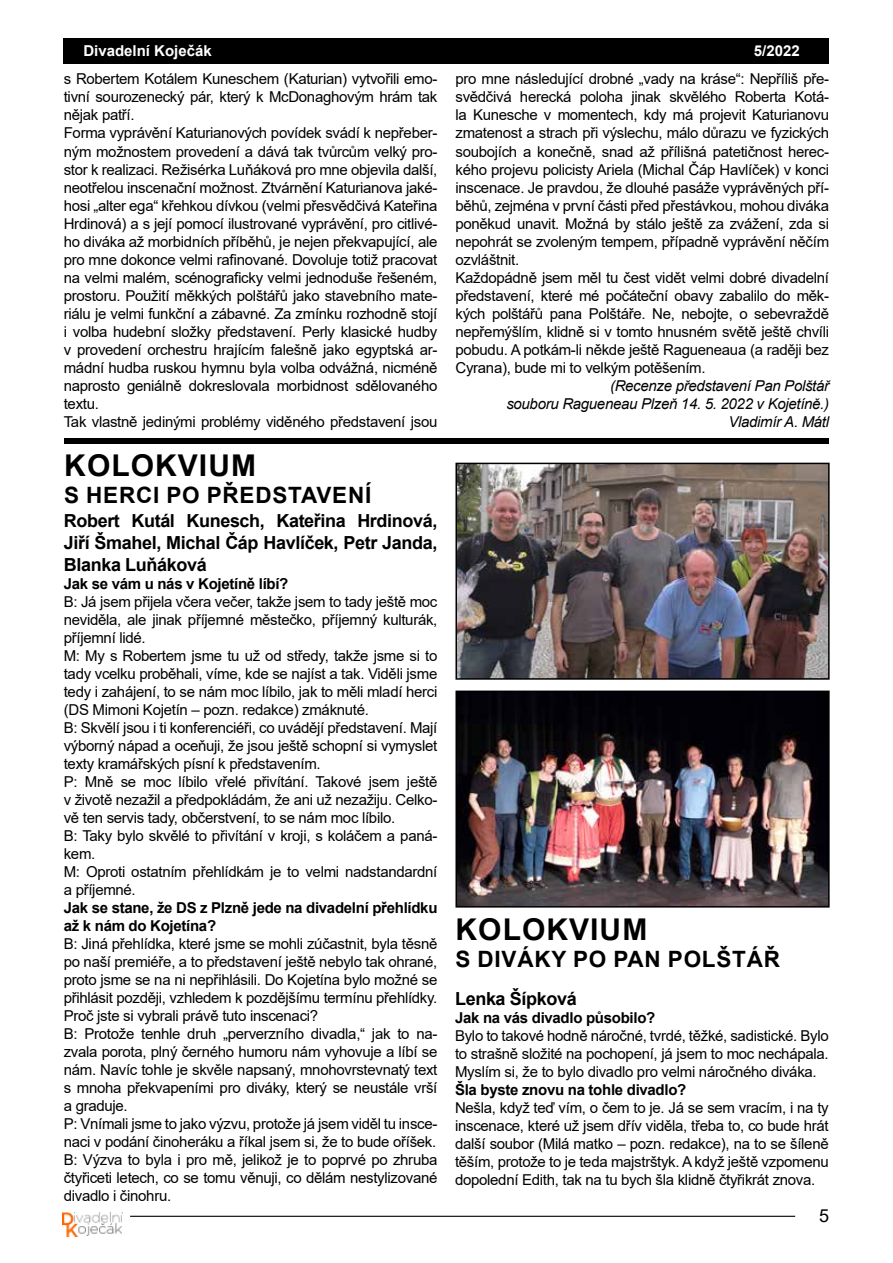
<style>
.page{position:relative;width:893px;height:1263px;background:#fff}
.page>*{position:absolute;margin:0;border:0;box-sizing:border-box;transform-origin:0 0}
.t1{font:700 30px "Arial";letter-spacing:.035em;color:#000}
.t2{font:700 22.5px "Arial";letter-spacing:.035em;color:#000}
.t3{font:700 18px/21.6px "Arial";letter-spacing:-.02em;color:#000;text-align:justify}
.t4{font:18px "Arial";color:#000}
.t5{font:15px/18px "Arial";letter-spacing:-.02em;color:#000}
.t6{font:700 15px/18px "Arial";letter-spacing:-.02em;color:#000}
.t7{font:italic 15px/18px "Arial";letter-spacing:-.02em;color:#000;text-align:right}
.t8{font:700 15px "Arial";color:#fff}
</style>
<div class="page">
<hr style="left:130px;top:1216px;width:665px;height:1px;background:#000">
<div style="left:64px;top:38px;width:765px;height:26px;background:#000"></div>
<img style="left:63px;top:1212px;width:59px;height:24px">
<img style="left:458px;top:466px;width:369px;height:211px">
<div style="left:455px;top:463px;width:375px;height:217px;border:2px solid #000"></div>
<div style="left:65px;top:438px;width:764px;height:6px;background:#000"></div>
<img style="left:458px;top:693px;width:369px;height:211px">
<div style="left:455px;top:690px;width:375px;height:217px;border:2px solid #000"></div>
<p class="t8" style="left:83px;top:40px;width:130px">Divadelní Koječák</p>
<p class="t8" style="left:754px;top:40px;width:47px">5/2022</p>
<p class="t5" style="left:64px;top:70px;width:375px">s Robertem Kotálem Kuneschem (Katurian) vytvořili emo&shy;tivní sourozenecký pár, který k McDonaghovým hrám tak nějak patří.<br>Forma vyprávění Katurianových povídek svádí k nepřeber&shy;ným možnostem provedení a dává tak tvůrcům velký pro&shy;stor k realizaci. Režisérka Luňáková pro mne objevila další, neotřelou inscenační možnost. Ztvárnění Katurianova jaké&shy;hosi „alter ega“ křehkou dívkou (velmi přesvědčivá Kateřina Hrdinová) a s její pomocí ilustrované vyprávění, pro citlivé&shy;ho diváka až morbidních příběhů, je nejen překvapující, ale pro mne dokonce velmi rafinované. Dovoluje totiž pracovat na velmi malém, scénograficky velmi jednoduše řešeném, prostoru. Použití měkkých polštářů jako stavebního mate&shy;riálu je velmi funkční a zábavné. Za zmínku rozhodně stojí i volba hudební složky představení. Perly klasické hudby v provedení orchestru hrajícím falešně jako egyptská ar&shy;mádní hudba ruskou hymnu byla volba odvážná, nicméně naprosto geniálně dokreslovala morbidnost sdělovaného textu.<br>Tak vlastně jedinými problémy viděného představení jsou</p>
<p class="t5" style="left:455px;top:70px;width:375px">pro mne následující drobné „vady na kráse“: Nepříliš pře&shy;svědčivá herecká poloha jinak skvělého Roberta Kotá&shy;la Kunesche v momentech, kdy má projevit Katurianovu zmatenost a strach při výslechu, málo důrazu ve fyzických soubojích a konečně, snad až přílišná patetičnost herec&shy;kého projevu policisty Ariela (Michal Čáp Havlíček) v konci inscenace. Je pravdou, že dlouhé pasáže vyprávěných pří&shy;běhů, zejména v první části před přestávkou, mohou diváka poněkud unavit. Možná by stálo ještě za zvážení, zda si nepohrát se zvoleným tempem, případně vyprávění něčím ozvláštnit.<br>Každopádně jsem měl tu čest vidět velmi dobré divadelní představení, které mé počáteční obavy zabalilo do měk&shy;kých polštářů pana Polštáře. Ne, nebojte, o sebevraždě nepřemýšlím, klidně si v tomto hnusném světě ještě chvíli pobudu. A potkám-li někde ještě Ragueneaua (a raději bez Cyrana), bude mi to velkým potěšením.</p>
<p class="t7" style="left:506px;top:376px;width:324px">(Recenze představení Pan Polštář<br>souboru Ragueneau Plzeň 14. 5. 2022 v Kojetíně.)<br>Vladimír A. Mátl</p>
<h1 class="t1" style="left:64px;top:444px;width:193px">KOLOKVIUM</h1>
<h2 class="t2" style="left:64px;top:479px;width:309px">S HERCI PO PŘEDSTAVENÍ</h2>
<p class="t3" style="left:64px;top:510px;width:375px">Robert Kutál Kunesch, Kateřina Hrdinová, Jiří Šmahel, Michal Čáp Havlíček, Petr Janda, Blanka Luňáková</p>
<p class="t6" style="left:64px;top:574px;width:226px">Jak se vám u nás v Kojetíně líbí?</p>
<p class="t5" style="left:64px;top:592px;width:375px">B: Já jsem přijela včera večer, takže jsem to tady ještě moc neviděla, ale jinak příjemné městečko, příjemný kulturák, příjemní lidé.<br>M: My s Robertem jsme tu už od středy, takže jsme si to tady vcelku proběhali, víme, kde se najíst a tak. Viděli jsme tedy i zahájení, to se nám moc líbilo, jak to měli mladí herci (DS Mimoni Kojetín – pozn. redakce) zmáknuté.<br>B: Skvělí jsou i ti konferenciéři, co uvádějí představení. Mají výborný nápad a oceňuji, že jsou ještě schopní si vymyslet texty kramářských písní k představením.<br>P: Mně se moc líbilo vřelé přivítání. Takové jsem ještě v životě nezažil a předpokládám, že ani už nezažiju. Celko&shy;vě ten servis tady, občerstvení, to se nám moc líbilo.<br>B: Taky bylo skvělé to přivítání v kroji, s koláčem a paná&shy;kem.<br>M: Oproti ostatním přehlídkám je to velmi nadstandardní a příjemné.</p>
<p class="t6" style="left:64px;top:898px;width:375px">Jak se stane, že DS z Plzně jede na divadelní přehlídku až k nám do Kojetína?</p>
<p class="t5" style="left:64px;top:934px;width:375px">B: Jiná přehlídka, které jsme se mohli zúčastnit, byla těsně po naší premiéře, a to představení ještě nebylo tak ohrané, proto jsme se na ni nepřihlásili. Do Kojetína bylo možné se přihlásit později, vzhledem k pozdějšímu termínu přehlídky.<br>Proč jste si vybrali právě tuto inscenaci?<br>B: Protože tenhle druh „perverzního divadla,“ jak to na&shy;zvala porota, plný černého humoru nám vyhovuje a líbí se nám. Navíc tohle je skvěle napsaný, mnohovrstevnatý text s mnoha překvapeními pro diváky, který se neustále vrší a graduje.<br>P: Vnímali jsme to jako výzvu, protože já jsem viděl tu insce&shy;naci v podání činoheráku a říkal jsem si, že to bude oříšek.<br>B: Výzva to byla i pro mě, jelikož je to poprvé po zhruba čtyřiceti letech, co se tomu věnuji, co dělám nestylizované divadlo i činohru.</p>
<h1 class="t1" style="left:456px;top:909px;width:193px">KOLOKVIUM</h1>
<h2 class="t2" style="left:455px;top:943px;width:326px">S DIVÁKY PO PAN POLŠTÁŘ</h2>
<p class="t3" style="left:455px;top:988px;width:123px">Lenka Šípková</p>
<p class="t6" style="left:455px;top:1009px;width:202px">Jak na vás divadlo působilo?</p>
<p class="t5" style="left:455px;top:1027px;width:375px;text-align:justify">Bylo to takové hodně náročné, tvrdé, těžké, sadistické. Bylo to strašně složité na pochopení, já jsem to moc nechápala.<br>Myslím si, že to bylo divadlo pro velmi náročného diváka.</p>
<p class="t6" style="left:455px;top:1081px;width:233px">Šla byste znovu na tohle divadlo?</p>
<p class="t5" style="left:455px;top:1099px;width:375px;text-align:justify">Nešla, když teď vím, o čem to je. Já se sem vracím, i na ty inscenace, které už jsem dřív viděla, třeba to, co bude hrát další soubor (Milá matko – pozn. redakce), na to se šíleně těším, protože to je teda majstrštyk. A když ještě vzpomenu dopolední Edith, tak na tu bych šla klidně čtyřikrát znova.</p>
<p class="t4" style="left:819px;top:1203px;width:12px">5</p>
</div>
